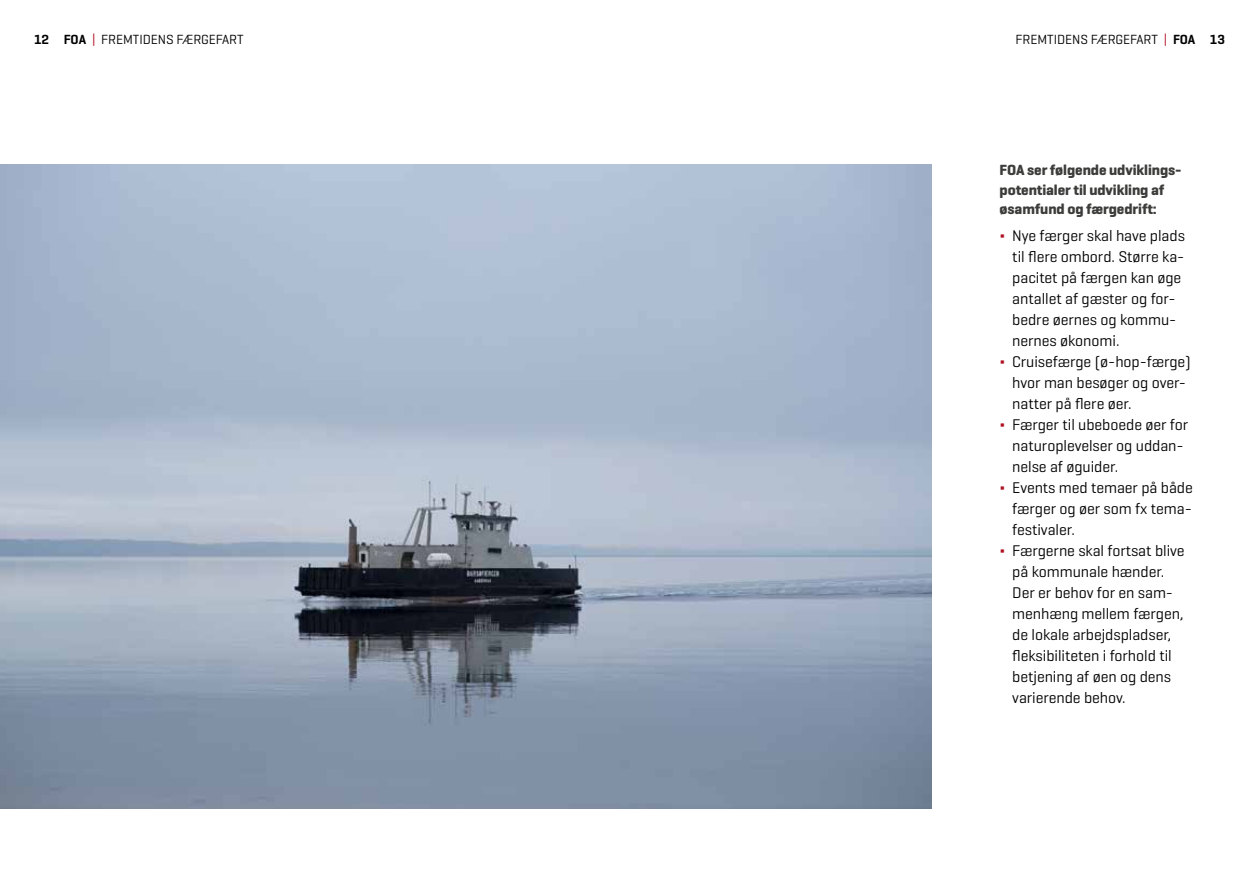
<style>
.page{position:relative;width:1259px;height:893px;background:#fff}
.page>*{position:absolute;margin:0;border:0;box-sizing:border-box;transform-origin:0 0}
.t1{font:15.75px "Geogrotesque";letter-spacing:-.005em;color:#000}
.t2{font:700 15px/19.5px "Geogrotesque";letter-spacing:-.005em;color:#3c3c3b}
.t3{font:13.5px "Geogrotesque";letter-spacing:-.005em;color:#000}
.s1{font-weight:600}
.s2{color:#ae1122}
</style>
<div class="page">
<img style="left:0;top:165px;width:931px;height:643px">
<p class="t3" style="left:34px;top:31px;width:211px"><span class="s1">12 FOA</span> <span class="s2">|</span> FREMTIDENS FÆRGEFART</p>
<p class="t3" style="left:1015px;top:31px;width:211px">FREMTIDENS FÆRGEFART <span class="s2">|</span> <span class="s1">FOA 13</span></p>
<p class="t2" style="left:999px;top:160px;width:184px">FOA ser følgende udviklings&shy;potentialer til udvikling af øsamfund og færgedrift:</p>
<p class="t1" style="left:999px;top:226px;width:187px"><span class="s2">∆</span> Nye færger skal have plads</p>
<p class="t1" style="left:1012px;top:247px;width:174px">til flere ombord. Større ka-</p>
<p class="t1" style="left:1012px;top:268px;width:171px">pacitet på færgen kan øge</p>
<p class="t1" style="left:1012px;top:289px;width:165px">antallet af gæster og for-</p>
<p class="t1" style="left:1012px;top:310px;width:166px">bedre øernes og kommu-</p>
<p class="t1" style="left:1012px;top:331px;width:109px">nernes økonomi.</p>
<p class="t1" style="left:999px;top:352px;width:193px"><span class="s2">∆</span> Cruisefærge (ø-hop-færge)</p>
<p class="t1" style="left:1012px;top:373px;width:175px">hvor man besøger og over-</p>
<p class="t1" style="left:1012px;top:394px;width:121px">natter på flere øer.</p>
<p class="t1" style="left:999px;top:415px;width:190px"><span class="s2">∆</span> Færger til ubeboede øer for</p>
<p class="t1" style="left:1012px;top:436px;width:173px">naturoplevelser og uddan-</p>
<p class="t1" style="left:1012px;top:457px;width:107px">nelse af øguider.</p>
<p class="t1" style="left:999px;top:478px;width:195px"><span class="s2">∆</span> Events med temaer på både</p>
<p class="t1" style="left:1012px;top:499px;width:181px">færger og øer som fx tema-</p>
<p class="t1" style="left:1012px;top:520px;width:64px">festivaler.</p>
<p class="t1" style="left:999px;top:541px;width:187px"><span class="s2">∆</span> Færgerne skal fortsat blive</p>
<p class="t1" style="left:1012px;top:562px;width:154px">på kommunale hænder.</p>
<p class="t1" style="left:1012px;top:583px;width:162px">Der er behov for en sam-</p>
<p class="t1" style="left:1012px;top:604px;width:173px">menhæng mellem færgen,</p>
<p class="t1" style="left:1012px;top:625px;width:161px">de lokale arbejdspladser,</p>
<p class="t1" style="left:1012px;top:646px;width:161px">fleksibiliteten i forhold til</p>
<p class="t1" style="left:1012px;top:667px;width:160px">betjening af øen og dens</p>
<p class="t1" style="left:1012px;top:688px;width:115px">varierende behov.</p>
</div>
